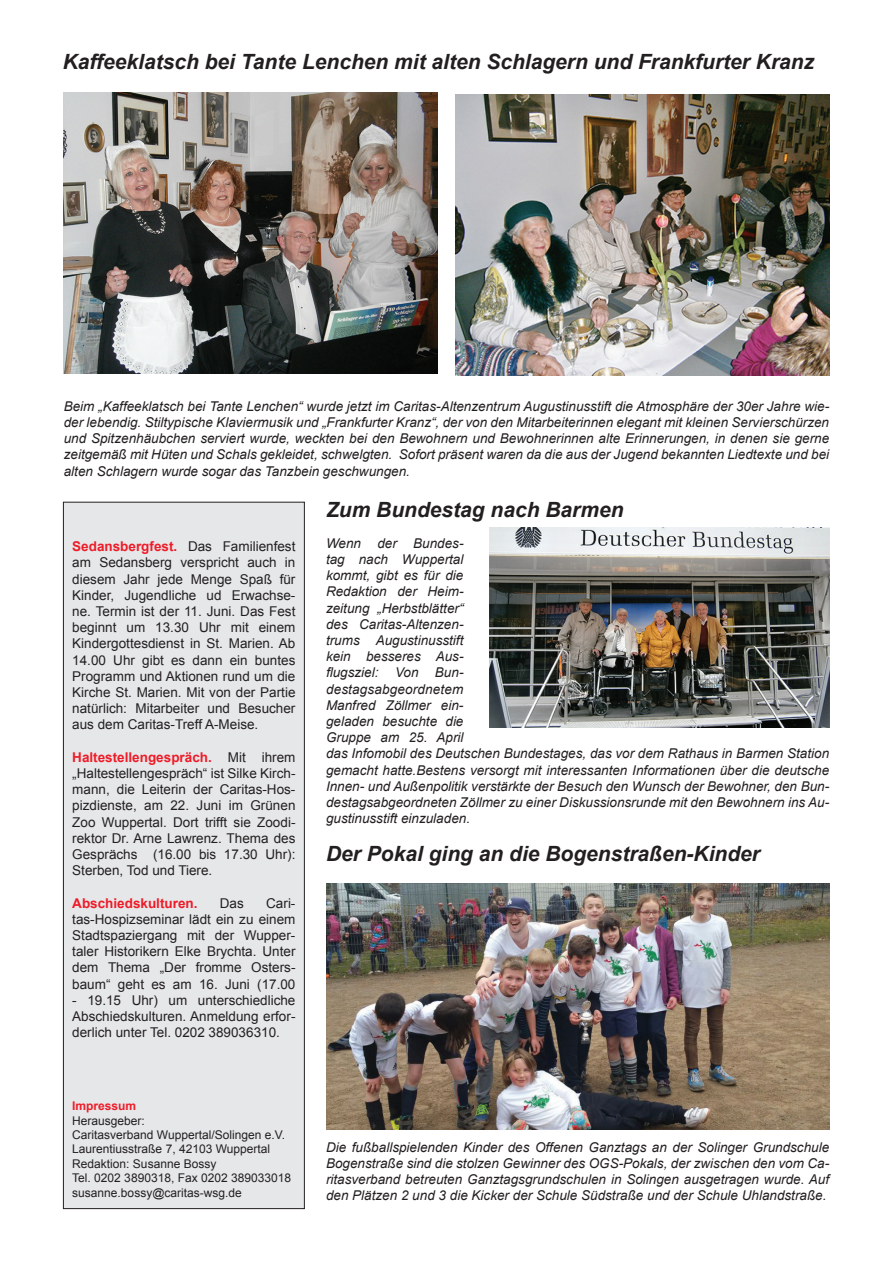
<style>
.page{position:relative;width:893px;height:1263px;background:#fff}
.page>*{position:absolute;margin:0;border:0;box-sizing:border-box;transform-origin:0 0}
.t1{font:italic 700 21px "Arial";color:#231f20}
.t2{font:italic 13.5px/16.2px "Arial";color:#231f20;text-align:justify}
.t3{font:13.5px/16.2px "Arial";color:#231f20;text-align:justify}
.t4{font:700 13.5px "Arial";color:#ee1c28}
.t5{font:12px/14.4px "Arial";color:#231f20}
.t6{font:700 12px "Arial";color:#ee1c28}
.s1{font-weight:700;color:#ee1c28}
</style>
<div class="page">
<div style="left:63px;top:502px;width:241px;height:706px;background:#e6e7e9"></div>
<div style="left:63px;top:502px;width:242px;height:707px;border:1px solid #231f20"></div>
<img style="left:326px;top:883px;width:503px;height:247px">
<img style="left:64px;top:92px;width:374px;height:281px">
<img style="left:455px;top:95px;width:374px;height:280px">
<img style="left:489px;top:528px;width:340px;height:199px">
<h1 class="t1" style="left:63px;top:48px;width:753px">Kaffeeklatsch bei Tante Lenchen mit alten Schlagern und Frankfurter Kranz</h1>
<p class="t2" style="left:64px;top:398px;width:767px">Beim „Kaffeeklatsch bei Tante Lenchen“ wurde jetzt im Caritas-Altenzentrum Augustinusstift die Atmosphäre der 30er Jahre wie&shy;der lebendig. Stiltypische Klaviermusik und „Frankfurter Kranz“, der von den Mitarbeiterinnen elegant mit kleinen Servierschürzen und Spitzenhäubchen serviert wurde, weckten bei den Bewohnern und Bewohnerinnen alte Erinnerungen, in denen sie gerne zeitgemäß mit Hüten und Schals gekleidet, schwelgten. Sofort präsent waren da die aus der Jugend bekannten Liedtexte und bei alten Schlagern wurde sogar das Tanzbein geschwungen.</p>
<p class="t3" style="left:72px;top:538px;width:225px"><span class="s1">Sedansbergfest.</span> Das Familienfest am Sedansberg verspricht auch in diesem Jahr jede Menge Spaß für Kinder, Jugendliche ud Erwachse&shy;ne. Termin ist der 11. Juni. Das Fest beginnt um 13.30 Uhr mit einem Kindergottesdienst in St. Marien. Ab 14.00 Uhr gibt es dann ein buntes Programm und Aktionen rund um die Kirche St. Marien. Mit von der Partie natürlich: Mitarbeiter und Besucher aus dem Caritas-Treff A-Meise.</p>
<p class="t3" style="left:72px;top:749px;width:225px"><span class="s1">Haltestellengespräch.</span> Mit ihrem „Haltestellengespräch“ ist Silke Kirch&shy;mann, die Leiterin der Caritas-Hos&shy;pizdienste, am 22. Juni im Grünen Zoo Wuppertal. Dort trifft sie Zoodi&shy;rektor Dr. Arne Lawrenz. Thema des Gesprächs (16.00 bis 17.30 Uhr):<br>Sterben, Tod und Tiere.</p>
<p class="t4" style="left:72px;top:894px;width:127px">Abschiedskulturen.</p>
<p class="t3" style="left:220px;top:895px;width:26px">Das</p>
<p class="t3" style="left:72px;top:895px;width:225px;text-indent:194px">Cari&shy;tas-Hospizseminar lädt ein zu einem Stadtspaziergang mit der Wupper&shy;taler Historikern Elke Brychta. Unter dem Thema „Der fromme Osters&shy;baum“ geht es am 16. Juni (17.00</p>
<p class="t3" style="left:72px;top:992px;width:225px">- 19.15 Uhr) um unterschiedliche Abschiedskulturen. Anmeldung erfor&shy;derlich unter Tel. 0202 389036310.</p>
<p class="t6" style="left:72px;top:1098px;width:66px">Impressum</p>
<p class="t5" style="left:72px;top:1113px;width:220px">Herausgeber:<br>Caritasverband Wuppertal/Solingen e.V.<br>Laurentiusstraße 7, 42103 Wuppertal<br>Redaktion: Susanne Bossy<br>Tel. 0202 3890318, Fax 0202 389033018 susanne.bossy@caritas-wsg.de</p>
<h1 class="t1" style="left:326px;top:496px;width:299px">Zum Bundestag nach Barmen</h1>
<p class="t2" style="left:326px;top:535px;width:505px;text-align:left">Wenn der Bundes-<br>tag nach Wuppertal<br>kommt, gibt es für die<br>Redaktion der Heim-<br>zeitung „Herbstblätter“<br>des Caritas-Altenzen-<br>trums Augustinusstift<br>kein besseres Aus-<br>flugsziel: Von Bun-<br>destagsabgeordnetem<br>Manfred Zöllmer ein-<br>geladen besuchte die<br>Gruppe am 25. April<br>das Infomobil des Deutschen Bundestages, das vor dem Rathaus in Barmen Station gemacht hatte.Bestens versorgt mit interessanten Informationen über die deutsche Innen- und Außenpolitik verstärkte der Besuch den Wunsch der Bewohner, den Bun&shy;destagsabgeordneten Zöllmer zu einer Diskussionsrunde mit den Bewohnern ins Au&shy;gustinusstift einzuladen.</p>
<h1 class="t1" style="left:326px;top:840px;width:436px">Der Pokal ging an die Bogenstraßen-Kinder</h1>
<p class="t2" style="left:326px;top:1139px;width:505px">Die fußballspielenden Kinder des Offenen Ganztags an der Solinger Grundschule Bogenstraße sind die stolzen Gewinner des OGS-Pokals, der zwischen den vom Ca&shy;ritasverband betreuten Ganztagsgrundschulen in Solingen ausgetragen wurde. Auf den Plätzen 2 und 3 die Kicker der Schule Südstraße und der Schule Uhlandstraße.</p>
</div>
